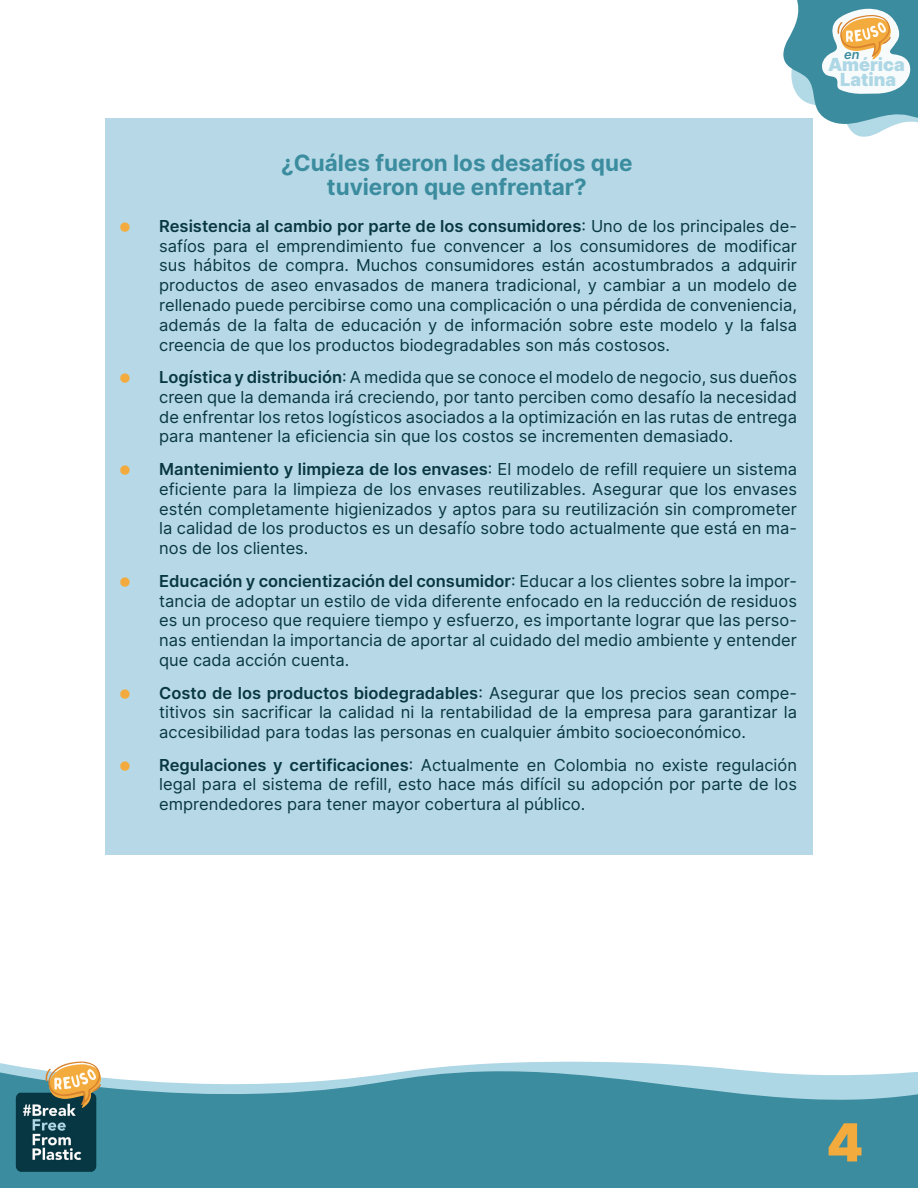
<style>
.page{position:relative;width:918px;height:1188px;background:#fff}
.page>*{position:absolute;margin:0;border:0;box-sizing:border-box;transform-origin:0 0}
.t1{font:900 52.5px "Inter";color:#f4ab3d}
.t2{font:700 22.5px/24px "Inter";color:#3a8c9e;text-align:center}
.t3{font:900 18px/15.1px "Inter";color:#aed7e5;text-align:center}
.t4{font:16.5px/19.8px "Inter";color:#083742;text-align:justify}
.t5{font:italic 600 12.75px "Inter";color:#3b8c9e}
.s1{font-weight:600}
</style>
<div class="page">
<svg style="left:0;top:1061px;width:918px;height:127px;background:#599eae"></svg>
<img style="left:16px;top:1093px;width:80px;height:79px">
<svg style="left:45px;top:1061px;width:56px;height:47px"></svg>
<svg style="left:783px;top:0;width:135px;height:137px"></svg>
<div style="left:105px;top:118px;width:708px;height:737px;background:#b7d8e6"></div>
<h2 class="t2" style="left:281px;top:151px;width:353px">¿Cuáles fueron los desafíos que tuvieron que enfrentar?</h2>
<p class="t4" style="left:159px;top:215px;width:639px"><span class="s1">Resistencia al cambio por parte de los consumidores</span>: Uno de los principales de&shy;safíos para el emprendimiento fue convencer a los consumidores de modificar sus hábitos de compra. Muchos consumidores están acostumbrados a adquirir productos de aseo envasados de manera tradicional, y cambiar a un modelo de rellenado puede percibirse como una complicación o una pérdida de conveniencia, además de la falta de educación y de información sobre este modelo y la falsa creencia de que los productos biodegradables son más costosos.</p>
<p class="t4" style="left:159px;top:367px;width:639px"><span class="s1">Logística y distribución</span>: A medida que se conoce el modelo de negocio, sus dueños creen que la demanda irá creciendo, por tanto perciben como desafío la necesidad de enfrentar los retos logísticos asociados a la optimización en las rutas de entrega para mantener la eficiencia sin que los costos se incrementen demasiado.</p>
<p class="t4" style="left:159px;top:459px;width:639px"><span class="s1">Mantenimiento y limpieza de los envases</span>: El modelo de refill requiere un sistema eficiente para la limpieza de los envases reutilizables. Asegurar que los envases estén completamente higienizados y aptos para su reutilización sin comprometer la calidad de los productos es un desafío sobre todo actualmente que está en ma&shy;nos de los clientes.</p>
<p class="t4" style="left:159px;top:571px;width:639px"><span class="s1">Educación y concientización del consumidor</span>: Educar a los clientes sobre la impor&shy;tancia de adoptar un estilo de vida diferente enfocado en la reducción de residuos es un proceso que requiere tiempo y esfuerzo, es importante lograr que las perso&shy;nas entiendan la importancia de aportar al cuidado del medio ambiente y entender que cada acción cuenta.</p>
<p class="t4" style="left:159px;top:682px;width:639px"><span class="s1">Costo de los productos biodegradables</span>: Asegurar que los precios sean compe&shy;titivos sin sacrificar la calidad ni la rentabilidad de la empresa para garantizar la accesibilidad para todas las personas en cualquier ámbito socioeconómico.</p>
<p class="t4" style="left:159px;top:754px;width:639px"><span class="s1">Regulaciones y certificaciones</span>: Actualmente en Colombia no existe regulación legal para el sistema de refill, esto hace más difícil su adopción por parte de los emprendedores para tener mayor cobertura al público.</p>
<p class="t5" style="left:844px;top:45px;width:17px">en</p>
<p class="t3" style="left:828px;top:57px;width:78px">América<br>Latina</p>
<h1 class="t1" style="left:826px;top:1104px;width:38px">4</h1>
</div>
